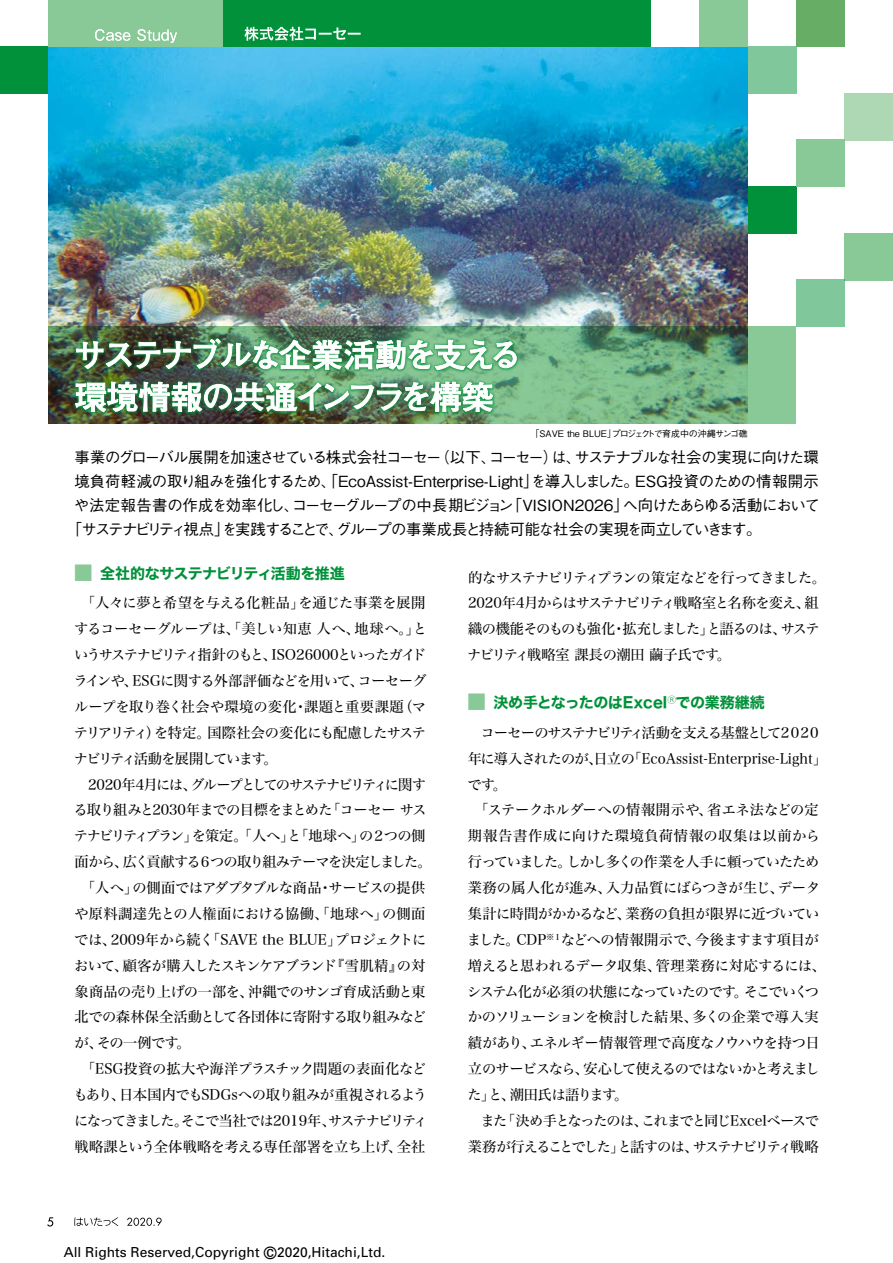
<style>
.page{position:relative;width:893px;height:1263px;background:#fff}
.page>*{position:absolute;margin:0;border:0;box-sizing:border-box;transform-origin:0 0}
.t1{font:500 15.3px "Gothic BBB Pro";color:#000}
.t2{font:500 15.3px "Gothic BBB Pro";letter-spacing:-.02em;color:#000}
.t3{font:500 15.3px "Gothic BBB Pro";letter-spacing:-.1em;color:#000}
.t4{font:500 15.3px "Gothic BBB Pro";letter-spacing:-.115em;color:#000}
.t5{font:15px "Hira Kaku Std N W7";letter-spacing:-.025em;color:#00913a}
.t6{font:15px "Hira Kaku Std N W7";letter-spacing:-.045em;color:#00913a}
.t7{font:14.25px/26px "Hira Min Std W4";letter-spacing:-.05em;color:#000;text-align:justify}
.t8{font:14.25px/26px "Hira Min Std W4";letter-spacing:-.08em;color:#000}
.t9{font:14.25px "Hira Min Std W4";letter-spacing:-.11em;color:#000}
.t10{font:14.25px "Hira Min Std W4";letter-spacing:-.12em;color:#000}
.t11{font:14.25px "Hira Min Std W4";letter-spacing:-.105em;color:#000}
.t12{font:14.25px "Hira Min Std W4";letter-spacing:-.085em;color:#000}
.t13{font:14.25px "Hira Min Std W4";letter-spacing:-.07em;color:#000}
.t14{font:14.25px "Hira Min Std W4";letter-spacing:-.015em;color:#000}
.t15{font:14.25px "Hira Min Std W4";letter-spacing:-.025em;color:#000}
.t16{font:14.25px "Hira Min Std W4";letter-spacing:-.005em;color:#000}
.t17{font:14.25px "Hira Min Std W4";letter-spacing:-.03em;color:#000}
.t18{font:14.25px "Hira Min Std W4";letter-spacing:.005em;color:#000}
.t19{font:14.25px "Hira Min Std W4";color:#000}
.t20{font:14.25px "Hira Min Std W4";letter-spacing:.02em;color:#000}
.t21{font:14.25px "Hira Min Std W4";letter-spacing:-.01em;color:#000}
.t22{font:14.25px "Hira Min Std W4";letter-spacing:.035em;color:#000}
.t23{font:13.8px "Univers";color:#000}
.t24{font:500 9px "Gothic BBB Pro";letter-spacing:-.03em;color:#000}
.s1{font-size:21.75px;color:#89c997}
.s2{font-size:16.95px}
</style>
<div class="page">
<div style="left:0;top:47px;width:49px;height:47px;background:#00913a"></div>
<div style="left:48px;top:0;width:176px;height:47px;background:#89c997"></div>
<div style="left:224px;top:0;width:427px;height:47px;background:#00913a"></div>
<div style="left:699px;top:0;width:49px;height:47px;background:#89c997"></div>
<div style="left:844px;top:93px;width:49px;height:47px;background:#aed8b4"></div>
<div style="left:748px;top:47px;width:48px;height:47px;background:#80c89c"></div>
<div style="left:796px;top:0;width:49px;height:47px;background:#68ad65"></div>
<div style="left:844px;top:233px;width:49px;height:47px;background:#89c997"></div>
<div style="left:748px;top:187px;width:48px;height:47px;background:#00913a"></div>
<div style="left:796px;top:140px;width:49px;height:47px;background:#89c997"></div>
<svg style="left:47px;top:1217px;width:6px;height:9px"></svg>
<svg style="left:127px;top:1217px;width:35px;height:9px"></svg>
<svg style="left:74px;top:1217px;width:45px;height:9px"></svg>
<img style="left:48px;top:47px;width:700px;height:280px">
<div style="left:796px;top:280px;width:49px;height:47px;background:#80c89c"></div>
<svg style="left:572px;top:327px;width:224px;height:97px"></svg>
<svg style="left:95px;top:29px;width:35px;height:12px"></svg>
<svg style="left:137px;top:29px;width:40px;height:14px"></svg>
<img style="left:48px;top:283px;width:524px;height:141px">
<img style="left:76px;top:339px;width:440px;height:32px">
<img style="left:75px;top:382px;width:418px;height:30px">
<svg style="left:244px;top:27px;width:117px;height:14px"></svg>
<p class="t24" style="left:530px;top:426px;width:219px">「SAVE the BLUE」プロジェクトで育成中の沖縄サンゴ礁</p>
<p class="t3" style="left:75px;top:445px;width:746px">事業のグローバル展開を加速させている株式会社コーセー（以下、コーセー）は、サステナブルな社会の実現に向けた環</p>
<p class="t1" style="left:75px;top:469px;width:746px">境負荷軽減の取り組みを強化するため、「EcoAssist-Enterprise-Light」を導入しました。ESG投資のための情報開示</p>
<p class="t2" style="left:74px;top:493px;width:747px">や法定報告書の作成を効率化し、コーセーグループの中長期ビジョン「VISION2026」へ向けたあらゆる活動において</p>
<p class="t4" style="left:67px;top:517px;width:696px">「サステナビリティ視点」を実践することで、グループの事業成長と持続可能な社会の実現を両立していきます。</p>
<p class="t6" style="left:72px;top:561px;width:274px"><span class="s1">■</span> 全社的なサステナビリティ活動を推進</p>
<p class="t7" style="left:73px;top:590px;width:355px;text-indent:8px">「人々に夢と希望を与える化粧品」を通じた事業を展開するコーセーグループは、「美しい知恵 人へ、地球へ。」というサステナビリティ指針のもと、ISO26000といったガイドラインや、ESGに関する外部評価などを用いて、コーセーグループを取り巻く社会や環境の変化・課題と重要課題（マテリアリティ）を特定。国際社会の変化にも配慮したサステナビリティ活動を展開しています。</p>
<p class="t10" style="left:88px;top:774px;width:339px">2020年4月には、グループとしてのサステナビリティに関す</p>
<p class="t7" style="left:73px;top:797px;width:355px">る取り組みと2030年までの目標をまとめた「コーセー サス</p>
<p class="t11" style="left:74px;top:826px;width:353px">テナビリティプラン」を策定。「人へ」と「地球へ」の２つの側</p>
<p class="t9" style="left:75px;top:851px;width:359px">面から、広く貢献する６つの取り組みテーマを決定しました。</p>
<p class="t7" style="left:81px;top:874px;width:346px">「人へ」の側面ではアダプタブルな商品・サービスの提供</p>
<p class="t20" style="left:74px;top:903px;width:352px">や原料調達先との人権面における協働、「地球へ」の側面</p>
<p class="t19" style="left:74px;top:929px;width:354px">では、2009年から続く「SAVE the BLUE」プロジェクトに</p>
<p class="t13" style="left:74px;top:955px;width:353px">おいて、顧客が購入したスキンケアブランド『雪肌精』の対</p>
<p class="t15" style="left:75px;top:981px;width:352px">象商品の売り上げの一部を、沖縄でのサンゴ育成活動と東</p>
<p class="t7" style="left:75px;top:1004px;width:353px">北での森林保全活動として各団体に寄附する取り組みなど</p>
<p class="t7" style="left:74px;top:1030px;width:118px">が、その一例です。</p>
<p class="t16" style="left:81px;top:1059px;width:346px">「ESG投資の拡大や海洋プラスチック問題の表面化など</p>
<p class="t7" style="left:73px;top:1081px;width:355px">もあり、日本国内でもSDGsへの取り組みが重視されるよう</p>
<p class="t9" style="left:74px;top:1110px;width:355px">になってきました。そこで当社では2019年、サステナビリティ</p>
<p class="t7" style="left:75px;top:1133px;width:352px">戦略課という全体戦略を考える専任部署を立ち上げ、全社</p>
<p class="t23" style="left:64px;top:1244px;width:323px">All Rights Reserved,Copyright <span class="s2">©</span>2020,Hitachi,Ltd.</p>
<p class="t8" style="left:467px;top:564px;width:360px">的なサステナビリティプランの策定などを行ってきました。<br>2020年4月からはサステナビリティ戦略室と名称を変え、組織の機能そのものも強化・拡充しました」と語るのは、サステナビリティ戦略室 課長の潮田 繭子氏です。</p>
<p class="t5" style="left:466px;top:691px;width:301px"><span class="s1">■</span> 決め手となったのはExcel<sup>Ⓡ</sup>での業務継続</p>
<p class="t11" style="left:481px;top:722px;width:340px">コーセーのサステナビリティ活動を支える基盤として2 0 2 0</p>
<p class="t18" style="left:468px;top:748px;width:361px">年に導入されたのが、日立の「EcoAssist-Enterprise-Light」</p>
<p class="t7" style="left:467px;top:771px;width:41px">です。</p>
<p class="t21" style="left:474px;top:800px;width:346px">「ステークホルダーへの情報開示や、省エネ法などの定</p>
<p class="t22" style="left:468px;top:826px;width:354px">期報告書作成に向けた環境負荷情報の収集は以前から</p>
<p class="t12" style="left:468px;top:851px;width:353px">行っていました。しかし多くの作業を人手に頼っていたため</p>
<p class="t16" style="left:468px;top:877px;width:353px">業務の属人化が進み、入力品質にばらつきが生じ、データ</p>
<p class="t17" style="left:468px;top:903px;width:353px">集計に時間がかかるなど、業務の負担が限界に近づいてい</p>
<p class="t14" style="left:467px;top:929px;width:353px">ました。CDP<sup>※１</sup>などへの情報開示で、今後ますます項目が</p>
<p class="t14" style="left:468px;top:955px;width:359px">増えると思われるデータ収集、管理業務に対応するには、</p>
<p class="t13" style="left:467px;top:981px;width:353px">システム化が必須の状態になっていたのです。そこでいくつ</p>
<p class="t15" style="left:468px;top:1007px;width:353px">かのソリューションを検討した結果、多くの企業で導入実</p>
<p class="t17" style="left:468px;top:1033px;width:353px">績があり、エネルギー情報管理で高度なノウハウを持つ日</p>
<p class="t7" style="left:468px;top:1055px;width:353px">立のサービスなら、安心して使えるのではないかと考えまし</p>
<p class="t7" style="left:467px;top:1081px;width:162px">た」と、潮田氏は語ります。</p>
<p class="t12" style="left:480px;top:1110px;width:340px">また「決め手となったのは、これまでと同じExcelベースで</p>
<p class="t10" style="left:468px;top:1136px;width:352px">業務が行えることでした」と話すのは、サステナビリティ戦略</p>
</div>
